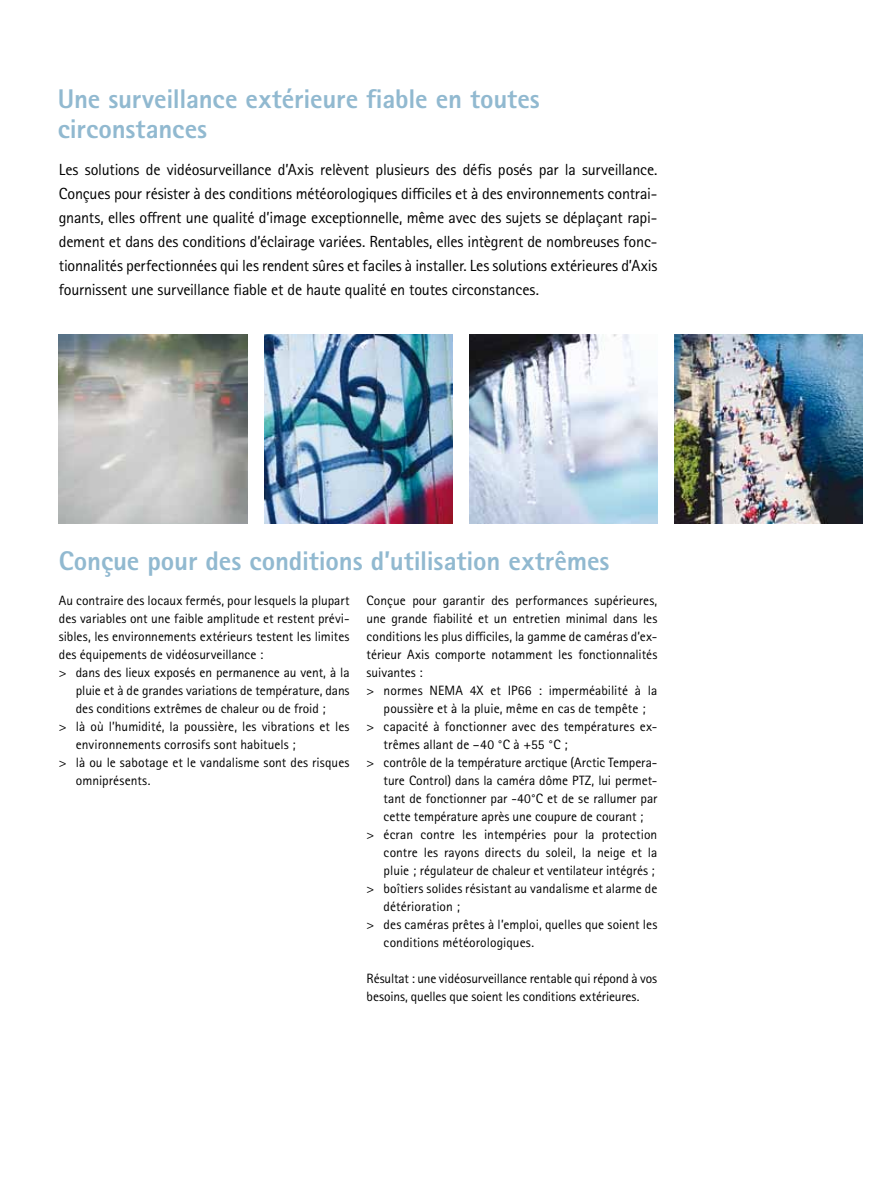
<style>
.page{position:relative;width:893px;height:1191px;background:#fff}
.page>*{position:absolute;margin:0;border:0;box-sizing:border-box;transform-origin:0 0}
.t1{font:800 27px/30px "Rotis Sans Serif Pro";letter-spacing:-.005em;color:#91b9d0}
.t2{font:16.2px/24px "Rotis Sans Serif Pro";letter-spacing:-.015em;color:#000;text-align:justify}
.t3{font:13.5px/18px "Rotis Sans Serif Pro";color:#000}
</style>
<div class="page">
<img style="left:264px;top:335px;width:188px;height:188px">
<img style="left:469px;top:335px;width:188px;height:188px">
<img style="left:674px;top:335px;width:188px;height:188px">
<img style="left:59px;top:335px;width:188px;height:188px">
<h1 class="t1" style="left:58px;top:84px;width:484px">Une surveillance extérieure fiable en toutes circonstances</h1>
<p class="t2" style="left:59px;top:157px;width:600px">Les solutions de vidéosurveillance d’Axis relèvent plusieurs des défis posés par la surveillance.<br>Conçues pour résister à des conditions météorologiques difficiles et à des environnements contrai&shy;gnants, elles offrent une qualité d’image exceptionnelle, même avec des sujets se déplaçant rapi&shy;dement et dans des conditions d’éclairage variées. Rentables, elles intègrent de nombreuses fonc&shy;tionnalités perfectionnées qui les rendent sûres et faciles à installer. Les solutions extérieures d’Axis fournissent une surveillance fiable et de haute qualité en toutes circonstances.</p>
<h1 class="t1" style="left:59px;top:546px;width:552px">Conçue pour des conditions d’utilisation extrêmes</h1>
<p class="t3" style="left:59px;top:591px;width:292px">Au contraire des locaux fermés, pour lesquels la plupart</p>
<p class="t3" style="left:59px;top:609px;width:292px">des variables ont une faible amplitude et restent prévi-</p>
<p class="t3" style="left:59px;top:627px;width:292px">sibles, les environnements extérieurs testent les limites</p>
<p class="t3" style="left:59px;top:645px;width:206px">des équipements de vidéosurveillance :</p>
<p class="t3" style="left:59px;top:663px;width:292px">&gt; dans des lieux exposés en permanence au vent, à la</p>
<p class="t3" style="left:76px;top:681px;width:275px">pluie et à de grandes variations de température, dans</p>
<p class="t3" style="left:76px;top:699px;width:251px">des conditions extrêmes de chaleur ou de froid ;</p>
<p class="t3" style="left:59px;top:717px;width:292px">&gt; là où l’humidité, la poussière, les vibrations et les</p>
<p class="t3" style="left:76px;top:735px;width:221px">environnements corrosifs sont habituels ;</p>
<p class="t3" style="left:59px;top:753px;width:292px">&gt; là ou le sabotage et le vandalisme sont des risques</p>
<p class="t3" style="left:76px;top:771px;width:76px">omniprésents.</p>
<p class="t3" style="left:367px;top:591px;width:292px">Conçue pour garantir des performances supérieures,</p>
<p class="t3" style="left:367px;top:609px;width:292px">une grande fiabilité et un entretien minimal dans les</p>
<p class="t3" style="left:367px;top:627px;width:292px">conditions les plus difficiles, la gamme de caméras d’ex-</p>
<p class="t3" style="left:367px;top:645px;width:292px">térieur Axis comporte notamment les fonctionnalités</p>
<p class="t3" style="left:367px;top:663px;width:58px">suivantes :</p>
<p class="t3" style="left:367px;top:681px;width:292px">&gt; normes NEMA 4X et IP66 : imperméabilité à la</p>
<p class="t3" style="left:384px;top:699px;width:263px">poussière et à la pluie, même en cas de tempête ;</p>
<p class="t3" style="left:367px;top:717px;width:292px">&gt; capacité à fonctionner avec des températures ex-</p>
<p class="t3" style="left:384px;top:735px;width:186px">trêmes allant de –40 °C à +55 °C ;</p>
<p class="t3" style="left:367px;top:753px;width:292px">&gt; contrôle de la température arctique (Arctic Tempera-</p>
<p class="t3" style="left:384px;top:771px;width:275px">ture Control) dans la caméra dôme PTZ, lui permet-</p>
<p class="t3" style="left:384px;top:789px;width:275px">tant de fonctionner par -40°C et de se rallumer par</p>
<p class="t3" style="left:384px;top:807px;width:261px">cette température après une coupure de courant ;</p>
<p class="t3" style="left:367px;top:825px;width:292px">&gt; écran contre les intempéries pour la protection</p>
<p class="t3" style="left:384px;top:843px;width:275px">contre les rayons directs du soleil, la neige et la</p>
<p class="t3" style="left:384px;top:861px;width:273px">pluie ; régulateur de chaleur et ventilateur intégrés ;</p>
<p class="t3" style="left:367px;top:879px;width:292px">&gt; boîtiers solides résistant au vandalisme et alarme de</p>
<p class="t3" style="left:384px;top:897px;width:78px">détérioration ;</p>
<p class="t3" style="left:367px;top:915px;width:292px">&gt; des caméras prêtes à l’emploi, quelles que soient les</p>
<p class="t3" style="left:384px;top:933px;width:152px">conditions météorologiques.</p>
<p class="t3" style="left:367px;top:969px;width:292px">Résultat : une vidéosurveillance rentable qui répond à vos besoins, quelles que soient les conditions extérieures.</p>
</div>
